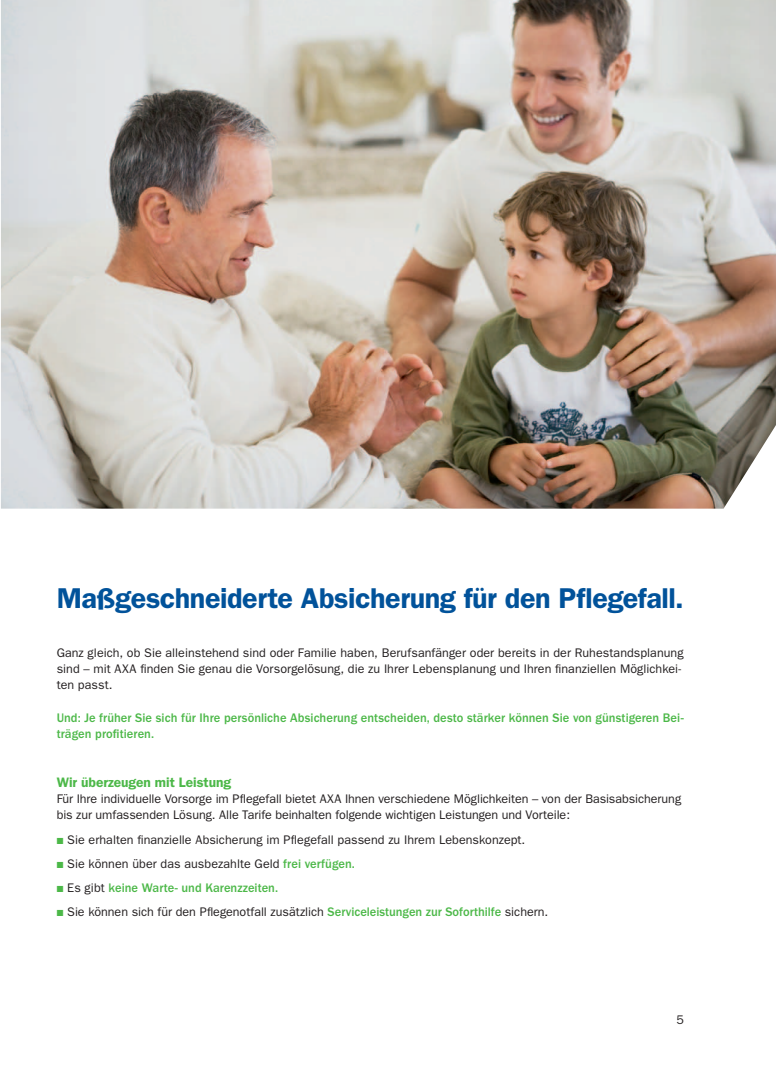
<style>
.page{position:relative;width:776px;height:1074px;background:#fff}
.page>*{position:absolute;margin:0;border:0;box-sizing:border-box;transform-origin:0 0}
.t1{font:600 28.75px "Franklin Gothic";letter-spacing:-.015em;color:#01529a}
.t2{font:600 13.75px "Franklin Gothic";letter-spacing:-.005em;color:#4cb848}
.t3{font:12.5px/16.2px "Franklin Gothic";color:#231f20}
.t4{font:500 12.5px/16.2px "Franklin Gothic AXA";color:#4cb848}
.s1{color:#4cb848}
.s2{font-family:"Franklin Gothic AXA";font-weight:500;color:#4cb848}
.s3{font-family:"Franklin Gothic";font-weight:400;color:#231f20}
</style>
<div class="page">
<img style="left:1px;top:0;width:775px;height:508px">
<h1 class="t1" style="left:57px;top:588px;width:629px">Maßgeschneiderte Absicherung für den Pflegefall.</h1>
<p class="t3" style="left:57px;top:645px;width:628px">Ganz gleich, ob Sie alleinstehend sind oder Familie haben, Berufsanfänger oder bereits in der Ruhestandsplanung sind – mit AXA finden Sie genau die Vorsorgelösung, die zu Ihrer Lebensplanung und Ihren finanziellen Möglichkei&shy;ten passt.</p>
<p class="t4" style="left:57px;top:710px;width:629px">Und: Je früher Sie sich für Ihre persönliche Absicherung entscheiden, desto stärker können Sie von günstigeren Bei&shy;trägen profitieren.</p>
<p class="t2" style="left:57px;top:777px;width:176px">Wir überzeugen mit Leistung</p>
<p class="t3" style="left:57px;top:792px;width:626px">Für Ihre individuelle Vorsorge im Pflegefall bietet AXA Ihnen verschiedene Möglichkeiten – von der Basisabsicherung bis zur umfassenden Lösung. Alle Tarife beinhalten folgende wichtigen Leistungen und Vorteile:</p>
<p class="t3" style="left:57px;top:832px;width:470px"><span class="s1">■</span> Sie erhalten finanzielle Absicherung im Pflegefall passend zu Ihrem Lebenskonzept.</p>
<p class="t3" style="left:57px;top:856px;width:300px"><span class="s1">■</span> Sie können über das ausbezahlte Geld <span class="s2">frei verfügen.</span></p>
<p class="t4" style="left:57px;top:880px;width:223px">■ <span class="s3">Es gibt</span> keine Warte- und Karenzzeiten.</p>
<p class="t3" style="left:57px;top:904px;width:493px"><span class="s1">■</span> Sie können sich für den Pflegenotfall zusätzlich <span class="s2">Serviceleistungen zur Soforthilfe</span> sichern.</p>
<p class="t3" style="left:676px;top:1013px;width:9px">5</p>
</div>
